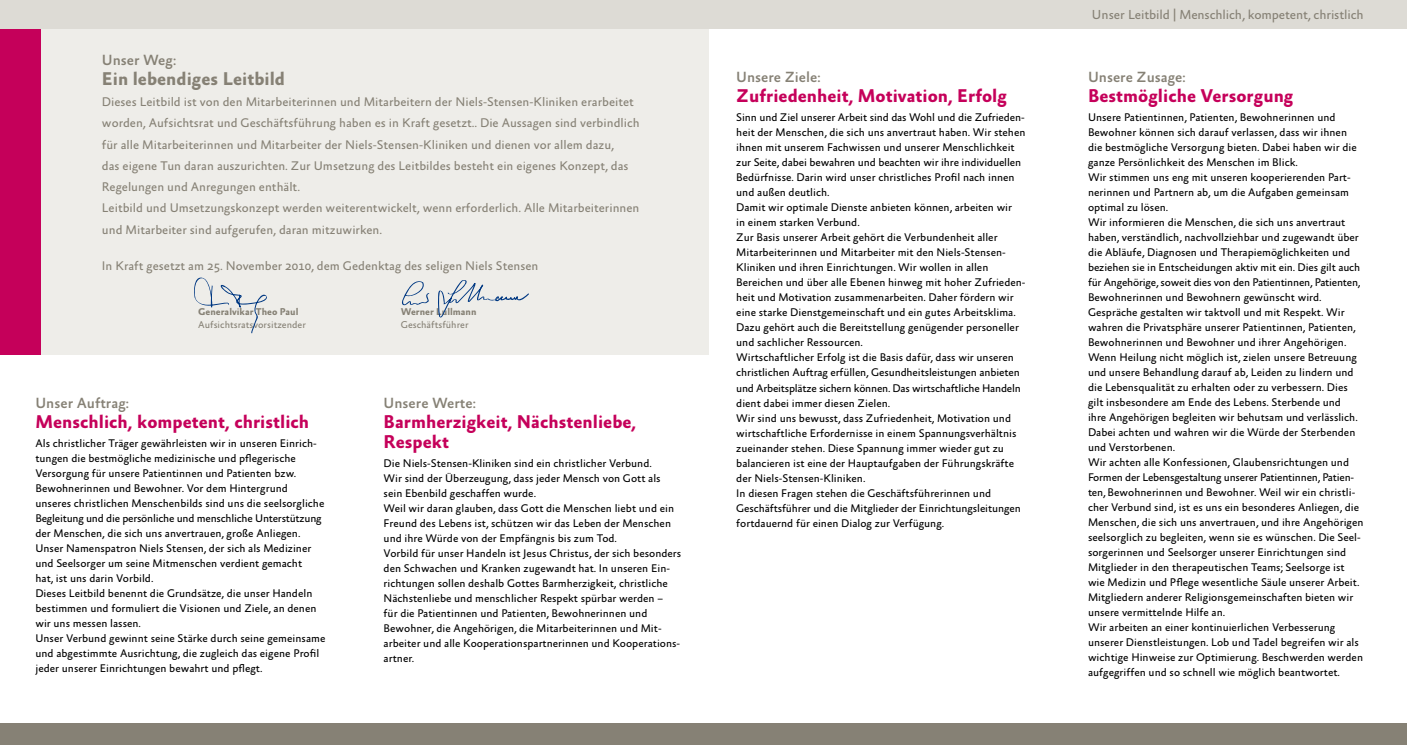
<style>
.page{position:relative;width:1407px;height:745px;background:#fff}
.page>*{position:absolute;margin:0;border:0;box-sizing:border-box;transform-origin:0 0}
.t1{font:700 18.75px/20px "Absara Sans OT";color:#c5005a}
.t2{font:700 18.75px "Absara Sans OT";color:#868175}
.t3{font:500 15px "Absara Sans OT";color:#868175}
.t4{font:13.25px "Absara Sans OT";letter-spacing:-.01em;color:#868175}
.t5{font:12.75px/21.2px "Absara Sans OT";color:#868175}
.t6{font:11.25px/15px "Absara Sans OT";color:#000}
.t7{font:10px "Absara Sans OT";color:#868175}
.t8{font:700 10px "Absara Sans OT";color:#868175}
</style>
<div class="page">
<div style="left:0;top:10px;width:709px;height:344px;background:#eeede9"></div>
<div style="left:0;top:0;width:41px;height:354px;background:#c5005a"></div>
<div style="left:0;top:723px;width:1407px;height:21px;background:#868175"></div>
<div style="left:0;top:0;width:1407px;height:28px;background:#dddbd5"></div>
<svg style="left:194px;top:277px;width:73px;height:56px"></svg>
<svg style="left:402px;top:281px;width:28px;height:24px"></svg>
<svg style="left:438px;top:280px;width:91px;height:37px"></svg>
<h2 class="t3" style="left:102px;top:52px;width:76px">Unser Weg:</h2>
<h1 class="t2" style="left:102px;top:69px;width:185px">Ein lebendiges Leitbild</h1>
<p class="t5" style="left:102px;top:92px;width:539px">Dieses Leitbild ist von den Mitarbeiterinnen und Mitarbeitern der Niels-Stensen-Kliniken erarbeitet worden, Aufsichtsrat und Geschäftsführung haben es in Kraft gesetzt.. Die Aussagen sind verbindlich für alle Mitarbeiterinnen und Mitarbeiter der Niels-Stensen-Kliniken und dienen vor allem dazu,<br>das eigene Tun daran auszurichten. Zur Umsetzung des Leitbildes besteht ein eigenes Konzept, das Regelungen und Anregungen enthält.<br>Leitbild und Umsetzungskonzept werden weiterentwickelt, wenn erforderlich. Alle Mitarbeiterinnen und Mitarbeiter sind aufgerufen, daran mitzuwirken.</p>
<p class="t5" style="left:102px;top:256px;width:438px">In Kraft gesetzt am 25. November 2010, dem Gedenktag des seligen Niels Stensen</p>
<p class="t8" style="left:198px;top:306px;width:102px">Generalvikar Theo Paul</p>
<p class="t8" style="left:401px;top:306px;width:77px">Werner Lullmann</p>
<p class="t7" style="left:198px;top:319px;width:109px">Aufsichtsratsvorsitzender</p>
<p class="t7" style="left:401px;top:319px;width:69px">Geschäftsführer</p>
<h2 class="t3" style="left:35px;top:395px;width:95px">Unser Auftrag:</h2>
<h1 class="t1" style="left:35px;top:413px;width:275px">Menschlich, kompetent, christlich</h1>
<p class="t6" style="left:35px;top:436px;width:291px">Als christlicher Träger gewährleisten wir in unseren Einrich&shy;tungen die bestmögliche medizinische und pflegerische Versorgung für unsere Patientinnen und Patienten bzw.<br>Bewohnerinnen und Bewohner. Vor dem Hintergrund unseres christlichen Menschenbilds sind uns die seelsorgliche Begleitung und die persönliche und menschliche Unterstützung der Menschen, die sich uns anvertrauen, große Anliegen.<br>Unser Namenspatron Niels Stensen, der sich als Mediziner und Seelsorger um seine Mitmenschen verdient gemacht<br>hat, ist uns darin Vorbild.<br>Dieses Leitbild benennt die Grundsätze, die unser Handeln bestimmen und formuliert die Visionen und Ziele, an denen wir uns messen lassen.<br>Unser Verbund gewinnt seine Stärke durch seine gemeinsame und abgestimmte Ausrichtung, die zugleich das eigene Profil jeder unserer Einrichtungen bewahrt und pflegt.</p>
<h2 class="t3" style="left:384px;top:395px;width:94px">Unsere Werte:</h2>
<h1 class="t1" style="left:384px;top:413px;width:254px">Barmherzigkeit, Nächstenliebe,<br>Respekt</h1>
<p class="t6" style="left:384px;top:456px;width:299px">Die Niels-Stensen-Kliniken sind ein christlicher Verbund.<br>Wir sind der Überzeugung, dass jeder Mensch von Gott als sein Ebenbild geschaffen wurde.<br>Weil wir daran glauben, dass Gott die Menschen liebt und ein Freund des Lebens ist, schützen wir das Leben der Menschen und ihre Würde von der Empfängnis bis zum Tod.<br>Vorbild für unser Handeln ist Jesus Christus, der sich besonders den Schwachen und Kranken zugewandt hat. In unseren Ein&shy;richtungen sollen deshalb Gottes Barmherzigkeit, christliche Nächstenliebe und menschlicher Respekt spürbar werden –<br>für die Patientinnen und Patienten, Bewohnerinnen und Bewohner, die Angehörigen, die Mitarbeiterinnen und Mit&shy;arbeiter und alle Kooperationspartnerinnen und Kooperations&shy;artner.</p>
<h2 class="t3" style="left:736px;top:70px;width:86px">Unsere Ziele:</h2>
<h1 class="t1" style="left:736px;top:87px;width:272px">Zufriedenheit, Motivation, Erfolg</h1>
<p class="t6" style="left:736px;top:111px;width:291px">Sinn und Ziel unserer Arbeit sind das Wohl und die Zufrieden&shy;heit der Menschen, die sich uns anvertraut haben. Wir stehen ihnen mit unserem Fachwissen und unserer Menschlichkeit zur Seite, dabei bewahren und beachten wir ihre individuellen Bedürfnisse. Darin wird unser christliches Profil nach innen und außen deutlich.<br>Damit wir optimale Dienste anbieten können, arbeiten wir<br>in einem starken Verbund.<br>Zur Basis unserer Arbeit gehört die Verbundenheit aller Mitarbeiterinnen und Mitarbeiter mit den Niels-Stensen-Kliniken und ihren Einrichtungen. Wir wollen in allen Bereichen und über alle Ebenen hinweg mit hoher Zufrieden&shy;heit und Motivation zusammenarbeiten. Daher fördern wir eine starke Dienstgemeinschaft und ein gutes Arbeitsklima.<br>Dazu gehört auch die Bereitstellung genügender personeller und sachlicher Ressourcen.<br>Wirtschaftlicher Erfolg ist die Basis dafür, dass wir unseren christlichen Auftrag erfüllen, Gesundheitsleistungen anbieten und Arbeitsplätze sichern können. Das wirtschaftliche Handeln dient dabei immer diesen Zielen.<br>Wir sind uns bewusst, dass Zufriedenheit, Motivation und wirtschaftliche Erfordernisse in einem Spannungsverhältnis zueinander stehen. Diese Spannung immer wieder gut zu balancieren ist eine der Hauptaufgaben der Führungskräfte der Niels-Stensen-Kliniken.<br>In diesen Fragen stehen die Geschäftsführerinnen und Geschäftsführer und die Mitglieder der Einrichtungsleitungen fortdauernd für einen Dialog zur Verfügung.</p>
<p class="t4" style="left:1092px;top:8px;width:273px">Unser Leitbild | Menschlich, kompetent, christlich</p>
<h2 class="t3" style="left:1088px;top:69px;width:99px">Unsere Zusage:</h2>
<h1 class="t1" style="left:1088px;top:87px;width:207px">Bestmögliche Versorgung</h1>
<p class="t6" style="left:1088px;top:110px;width:277px">Unsere Patientinnen, Patienten, Bewohnerinnen und Bewohner können sich darauf verlassen, dass wir ihnen die bestmögliche Versorgung bieten. Dabei haben wir die ganze Persönlichkeit des Menschen im Blick.<br>Wir stimmen uns eng mit unseren kooperierenden Part&shy;nerinnen und Partnern ab, um die Aufgaben gemeinsam optimal zu lösen.<br>Wir informieren die Menschen, die sich uns anvertraut haben, verständlich, nachvollziehbar und zugewandt über die Abläufe, Diagnosen und Therapiemöglichkeiten und beziehen sie in Entscheidungen aktiv mit ein. Dies gilt auch für Angehörige, soweit dies von den Patientinnen, Patienten, Bewohnerinnen und Bewohnern gewünscht wird.<br>Gespräche gestalten wir taktvoll und mit Respekt. Wir wahren die Privatsphäre unserer Patientinnen, Patienten, Bewohnerinnen und Bewohner und ihrer Angehörigen.<br>Wenn Heilung nicht möglich ist, zielen unsere Betreuung und unsere Behandlung darauf ab, Leiden zu lindern und die Lebensqualität zu erhalten oder zu verbessern. Dies gilt insbesondere am Ende des Lebens. Sterbende und<br>ihre Angehörigen begleiten wir behutsam und verlässlich.<br>Dabei achten und wahren wir die Würde der Sterbenden und Verstorbenen.<br>Wir achten alle Konfessionen, Glaubensrichtungen und Formen der Lebensgestaltung unserer Patientinnen, Patien&shy;ten, Bewohnerinnen und Bewohner. Weil wir ein christli&shy;cher Verbund sind, ist es uns ein besonderes Anliegen, die Menschen, die sich uns anvertrauen, und ihre Angehörigen seelsorglich zu begleiten, wenn sie es wünschen. Die Seel&shy;sorgerinnen und Seelsorger unserer Einrichtungen sind Mitglieder in den therapeutischen Teams; Seelsorge ist wie Medizin und Pflege wesentliche Säule unserer Arbeit.<br>Mitgliedern anderer Religionsgemeinschaften bieten wir unsere vermittelnde Hilfe an.<br>Wir arbeiten an einer kontinuierlichen Verbesserung unserer Dienstleistungen. Lob und Tadel begreifen wir als wichtige Hinweise zur Optimierung. Beschwerden werden aufgegriffen und so schnell wie möglich beantwortet.</p>
</div>
